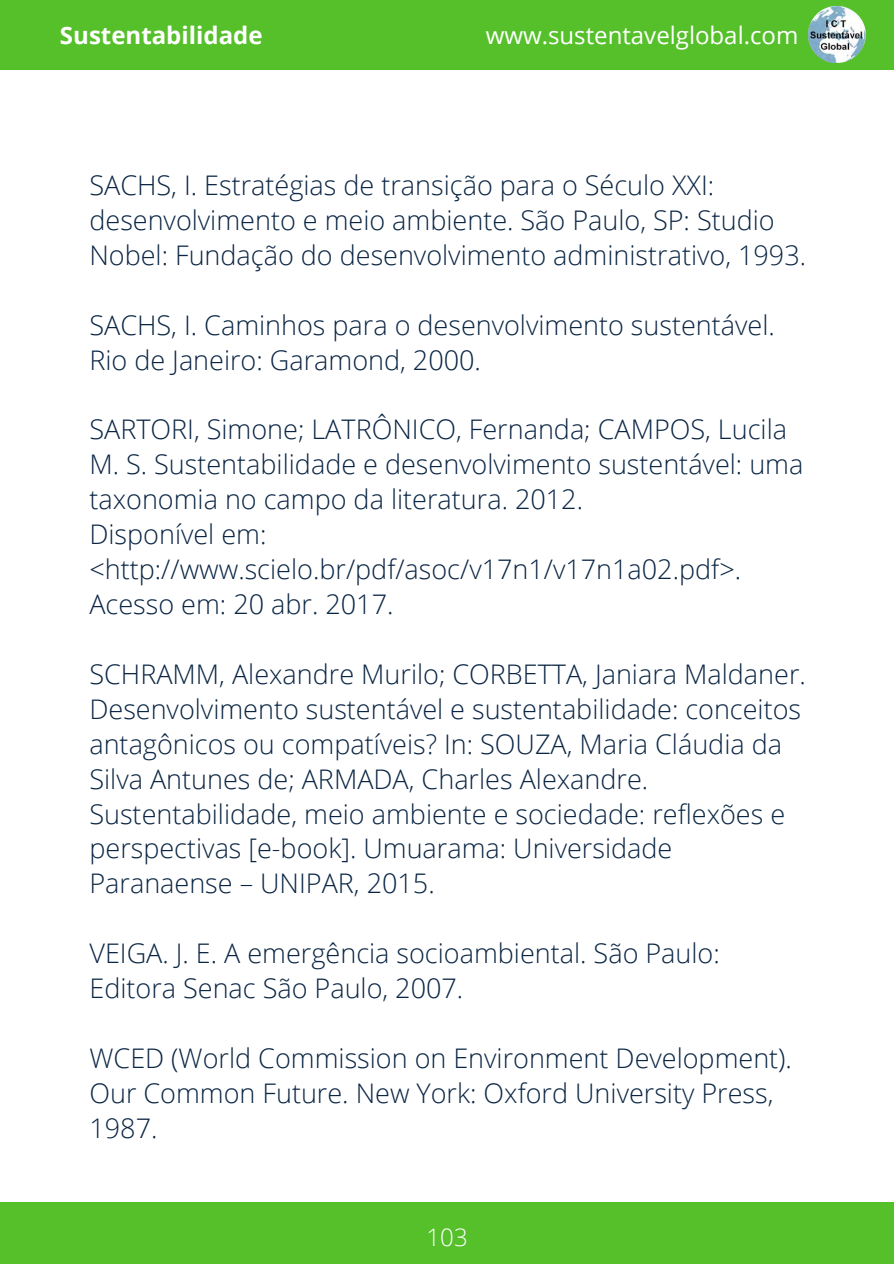
<style>
.page{position:relative;width:894px;height:1264px;background:#fff}
.page>*{position:absolute;margin:0;border:0;box-sizing:border-box;transform-origin:0 0}
.t1{font:300 27px/35px "Open Sans";color:#0b2644}
.t2{font:24px "Open Sans";color:#fff}
.t3{font:700 24px "Open Sans";color:#fff}
.t4{font:300 24px "Open Sans";color:#fff}
</style>
<div class="page">
<div style="left:0;top:0;width:893px;height:70px;background:#56c02b"></div>
<div style="left:0;top:1202px;width:893px;height:61px;background:#56c02b"></div>
<img style="left:808px;top:5px;width:58px;height:58px">
<p class="t3" style="left:60px;top:19px;width:204px">Sustentabilidade</p>
<p class="t2" style="left:485px;top:19px;width:314px">www.sustentavelglobal.com</p>
<p class="t1" style="left:89px;top:167px;width:718px">SACHS, I. Estratégias de transição para o Século XXI: desenvolvimento e meio ambiente. São Paulo, SP: Studio<br>Nobel: Fundação do desenvolvimento administrativo, 1993.</p>
<p class="t1" style="left:89px;top:307px;width:686px">SACHS, I. Caminhos para o desenvolvimento sustentável.<br>Rio de Janeiro: Garamond, 2000.</p>
<p class="t1" style="left:89px;top:411px;width:715px">SARTORI, Simone; LATRÔNICO, Fernanda; CAMPOS, Lucila M. S. Sustentabilidade e desenvolvimento sustentável: uma taxonomia no campo da literatura. 2012.<br>Disponível em: &lt;http://www.scielo.br/pdf/asoc/v17n1/v17n1a02.pdf&gt;.<br>Acesso em: 20 abr. 2017.</p>
<p class="t1" style="left:89px;top:656px;width:717px">SCHRAMM, Alexandre Murilo; CORBETTA, Janiara Maldaner.<br>Desenvolvimento sustentável e sustentabilidade: conceitos antagônicos ou compatíveis? In: SOUZA, Maria Cláudia da Silva Antunes de; ARMADA, Charles Alexandre.<br>Sustentabilidade, meio ambiente e sociedade: reflexões e perspectivas [e-book]. Umuarama: Universidade Paranaense – UNIPAR, 2015.</p>
<p class="t1" style="left:89px;top:935px;width:631px">VEIGA. J. E. A emergência socioambiental. São Paulo:<br>Editora Senac São Paulo, 2007.</p>
<p class="t1" style="left:89px;top:1039px;width:703px">WCED (World Commission on Environment Development).<br>Our Common Future. New York: Oxford University Press,<br>1987.</p>
<p class="t4" style="left:426px;top:1220px;width:43px">103</p>
</div>
